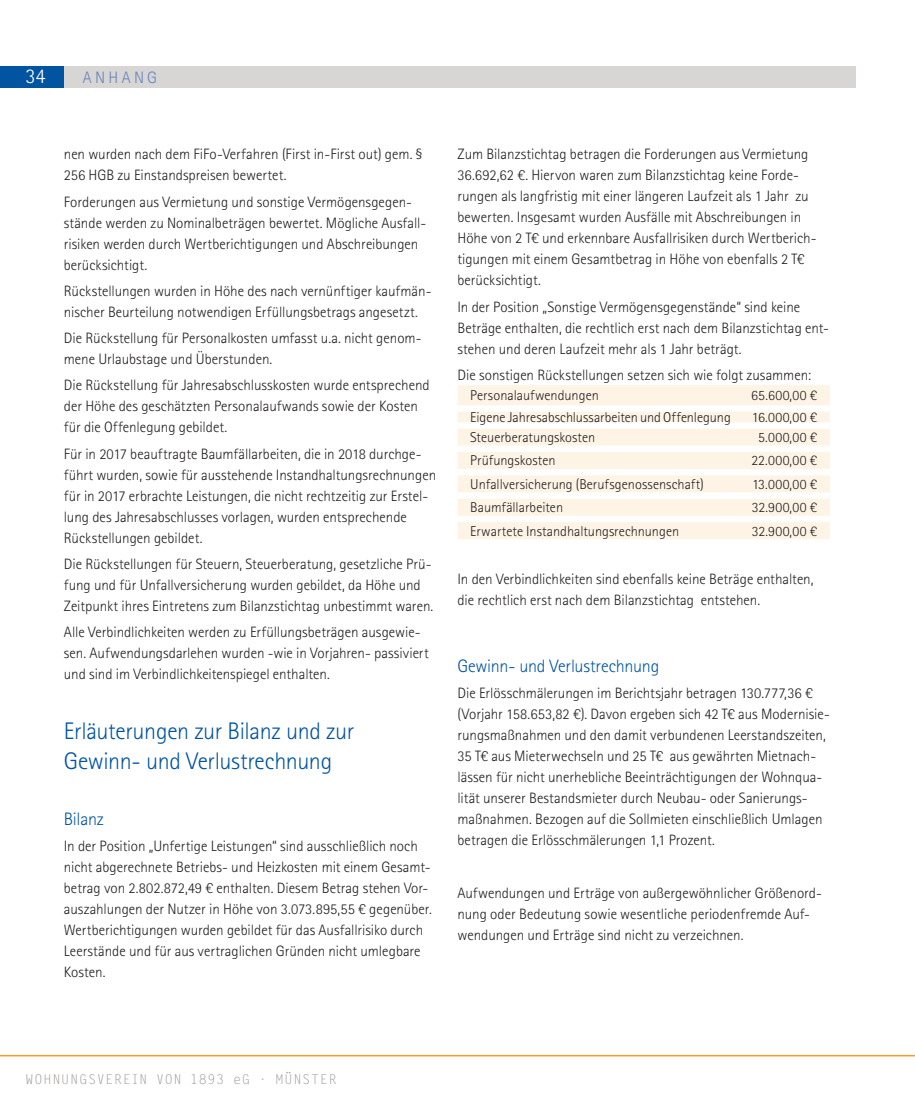
<style>
.page{position:relative;width:915px;height:1106px;background:#fff}
.page>*{position:absolute;margin:0;border:0;box-sizing:border-box;transform-origin:0 0}
.t1{font:300 24px/30px "Rotis Sans Serif";letter-spacing:-.015em;color:#0154a0}
.t2{font:300 21px "Rotis Sans Serif";color:#fff}
.t3{font:300 18px "Rotis Sans Serif";letter-spacing:-.02em;color:#0154a0}
.t4{font:300 16.5px "Rotis Sans Serif";letter-spacing:.2em;color:#6983be}
.t5{font:300 15px/21px "Rotis Sans Serif Std";color:#231f20}
.t6{font:300 14.25px "Rotis Sans Serif Std";color:#231f20}
.t7{font:13.5px "Letter Gothic Std";letter-spacing:.055em;color:#9f9a98}
</style>
<div class="page">
<div style="left:64px;top:66px;width:791px;height:21px;background:#d8d6d4"></div>
<div style="left:0;top:66px;width:64px;height:21px;background:#0154a0"></div>
<hr style="left:0;top:1054px;width:914px;height:2px;background:#f89c27">
<div style="left:457px;top:385px;width:372px;height:154px;background:#fef4e6"></div>
<div style="left:457px;top:405px;width:273px;height:6px;background:#fff"></div>
<div style="left:730px;top:405px;width:99px;height:6px;background:#fff"></div>
<div style="left:457px;top:422px;width:273px;height:6px;background:#fff"></div>
<div style="left:730px;top:422px;width:99px;height:6px;background:#fff"></div>
<div style="left:457px;top:445px;width:273px;height:7px;background:#fff"></div>
<div style="left:730px;top:445px;width:99px;height:7px;background:#fff"></div>
<div style="left:457px;top:469px;width:273px;height:6px;background:#fff"></div>
<div style="left:730px;top:469px;width:99px;height:6px;background:#fff"></div>
<div style="left:457px;top:492px;width:273px;height:7px;background:#fff"></div>
<div style="left:730px;top:492px;width:99px;height:7px;background:#fff"></div>
<div style="left:457px;top:516px;width:273px;height:6px;background:#fff"></div>
<div style="left:730px;top:516px;width:99px;height:6px;background:#fff"></div>
<h2 class="t2" style="left:26px;top:64px;width:21px">34</h2>
<p class="t4" style="left:83px;top:68px;width:76px">ANH ANG</p>
<p class="t5" style="left:64px;top:144px;width:360px">nen wurden nach dem FiFo-Verfahren (First in-First out) gem. §<br>256 HGB zu Einstandspreisen bewertet.</p>
<p class="t5" style="left:64px;top:191px;width:364px">Forderungen aus Vermietung und sonstige Vermögensgegen&shy;stände werden zu Nominalbeträgen bewertet. Mögliche Ausfall&shy;risiken werden durch Wertberichtigungen und Abschreibungen berücksichtigt.</p>
<p class="t5" style="left:64px;top:280px;width:369px">Rückstellungen wurden in Höhe des nach vernünftiger kaufmän&shy;nischer Beurteilung notwendigen Erfüllungsbetrags angesetzt.</p>
<p class="t5" style="left:64px;top:327px;width:359px">Die Rückstellung für Personalkosten umfasst u.a. nicht genom&shy;mene Urlaubstage und Überstunden.</p>
<p class="t5" style="left:64px;top:375px;width:367px">Die Rückstellung für Jahresabschlusskosten wurde entsprechend der Höhe des geschätzten Personalaufwands sowie der Kosten für die Offenlegung gebildet.</p>
<p class="t5" style="left:64px;top:443px;width:374px">Für in 2017 beauftragte Baumfällarbeiten, die in 2018 durchge&shy;führt wurden, sowie für ausstehende Instandhaltungsrechnungen für in 2017 erbrachte Leistungen, die nicht rechtzeitig zur Erstel&shy;lung des Jahresabschlusses vorlagen, wurden entsprechende Rückstellungen gebildet.</p>
<p class="t5" style="left:64px;top:553px;width:371px">Die Rückstellungen für Steuern, Steuerberatung, gesetzliche Prü&shy;fung und für Unfallversicherung wurden gebildet, da Höhe und<br>Zeitpunkt ihres Eintretens zum Bilanzstichtag unbestimmt waren.</p>
<p class="t5" style="left:64px;top:621px;width:366px">Alle Verbindlichkeiten werden zu Erfüllungsbeträgen ausgewie&shy;sen. Aufwendungsdarlehen wurden -wie in Vorjahren- passiviert und sind im Verbindlichkeitenspiegel enthalten.</p>
<h1 class="t1" style="left:64px;top:716px;width:292px">Erläuterungen zur Bilanz und zur<br>Gewinn- und Verlustrechnung</h1>
<p class="t3" style="left:64px;top:808px;width:42px">Bilanz</p>
<p class="t5" style="left:64px;top:835px;width:369px">In der Position „Unfertige Leistungen“ sind ausschließlich noch nicht abgerechnete Betriebs- und Heizkosten mit einem Gesamt&shy;betrag von 2.802.872,49 € enthalten. Diesem Betrag stehen Vor&shy;auszahlungen der Nutzer in Höhe von 3.073.895,55 € gegenüber.<br>Wertberichtigungen wurden gebildet für das Ausfallrisiko durch Leerstände und für aus vertraglichen Gründen nicht umlegbare Kosten.</p>
<p class="t5" style="left:457px;top:144px;width:360px">Zum Bilanzstichtag betragen die Forderungen aus Vermietung 36.692,62 €. Hiervon waren zum Bilanzstichtag keine Forde&shy;rungen als langfristig mit einer längeren Laufzeit als 1 Jahr zu bewerten. Insgesamt wurden Ausfälle mit Abschreibungen in Höhe von 2 T€ und erkennbare Ausfallrisiken durch Wertberich&shy;tigungen mit einem Gesamtbetrag in Höhe von ebenfalls 2 T€ berücksichtigt.</p>
<p class="t5" style="left:457px;top:296px;width:373px">In der Position „Sonstige Vermögensgegenstände“ sind keine<br>Beträge enthalten, die rechtlich erst nach dem Bilanzstichtag ent&shy;stehen und deren Laufzeit mehr als 1 Jahr beträgt.</p>
<p class="t5" style="left:457px;top:364px;width:355px">Die sonstigen Rückstellungen setzen sich wie folgt zusammen:</p>
<p class="t6" style="left:470px;top:387px;width:130px">Personalaufwendungen</p>
<p class="t6" style="left:751px;top:387px;width:67px">65.600,00 €</p>
<p class="t6" style="left:470px;top:409px;width:262px">Eigene Jahresabschlussarbeiten und Offenlegung</p>
<p class="t6" style="left:751px;top:409px;width:67px">16.000,00 €</p>
<p class="t6" style="left:470px;top:429px;width:126px">Steuerberatungskosten</p>
<p class="t6" style="left:757px;top:429px;width:60px">5.000,00 €</p>
<p class="t6" style="left:470px;top:452px;width:87px">Prüfungskosten</p>
<p class="t6" style="left:751px;top:452px;width:67px">22.000,00 €</p>
<p class="t6" style="left:470px;top:476px;width:235px">Unfallversicherung (Berufsgenossenschaft)</p>
<p class="t6" style="left:751px;top:476px;width:67px">13.000,00 €</p>
<p class="t6" style="left:470px;top:499px;width:94px">Baumfällarbeiten</p>
<p class="t6" style="left:751px;top:499px;width:67px">32.900,00 €</p>
<p class="t6" style="left:470px;top:522px;width:210px">Erwartete Instandhaltungsrechnungen</p>
<p class="t6" style="left:751px;top:522px;width:67px">32.900,00 €</p>
<p class="t5" style="left:457px;top:568px;width:357px">In den Verbindlichkeiten sind ebenfalls keine Beträge enthalten, die rechtlich erst nach dem Bilanzstichtag entstehen.</p>
<p class="t3" style="left:457px;top:655px;width:203px">Gewinn- und Verlustrechnung</p>
<p class="t5" style="left:457px;top:682px;width:374px">Die Erlösschmälerungen im Berichtsjahr betragen 130.777,36 € (Vorjahr 158.653,82 €). Davon ergeben sich 42 T€ aus Modernisie&shy;rungsmaßnahmen und den damit verbundenen Leerstandszeiten, 35 T€ aus Mieterwechseln und 25 T€ aus gewährten Mietnach&shy;lässen für nicht unerhebliche Beeinträchtigungen der Wohnqua&shy;lität unserer Bestandsmieter durch Neubau- oder Sanierungs&shy;maßnahmen. Bezogen auf die Sollmieten einschließlich Umlagen betragen die Erlösschmälerungen 1,1 Prozent.</p>
<p class="t5" style="left:457px;top:882px;width:366px">Aufwendungen und Erträge von außergewöhnlicher Größenord&shy;nung oder Bedeutung sowie wesentliche periodenfremde Auf&shy;wendungen und Erträge sind nicht zu verzeichnen.</p>
<p class="t7" style="left:26px;top:1071px;width:312px">WOHNUNGSVEREIN VON 1893 eG · MÜNSTER</p>
</div>
